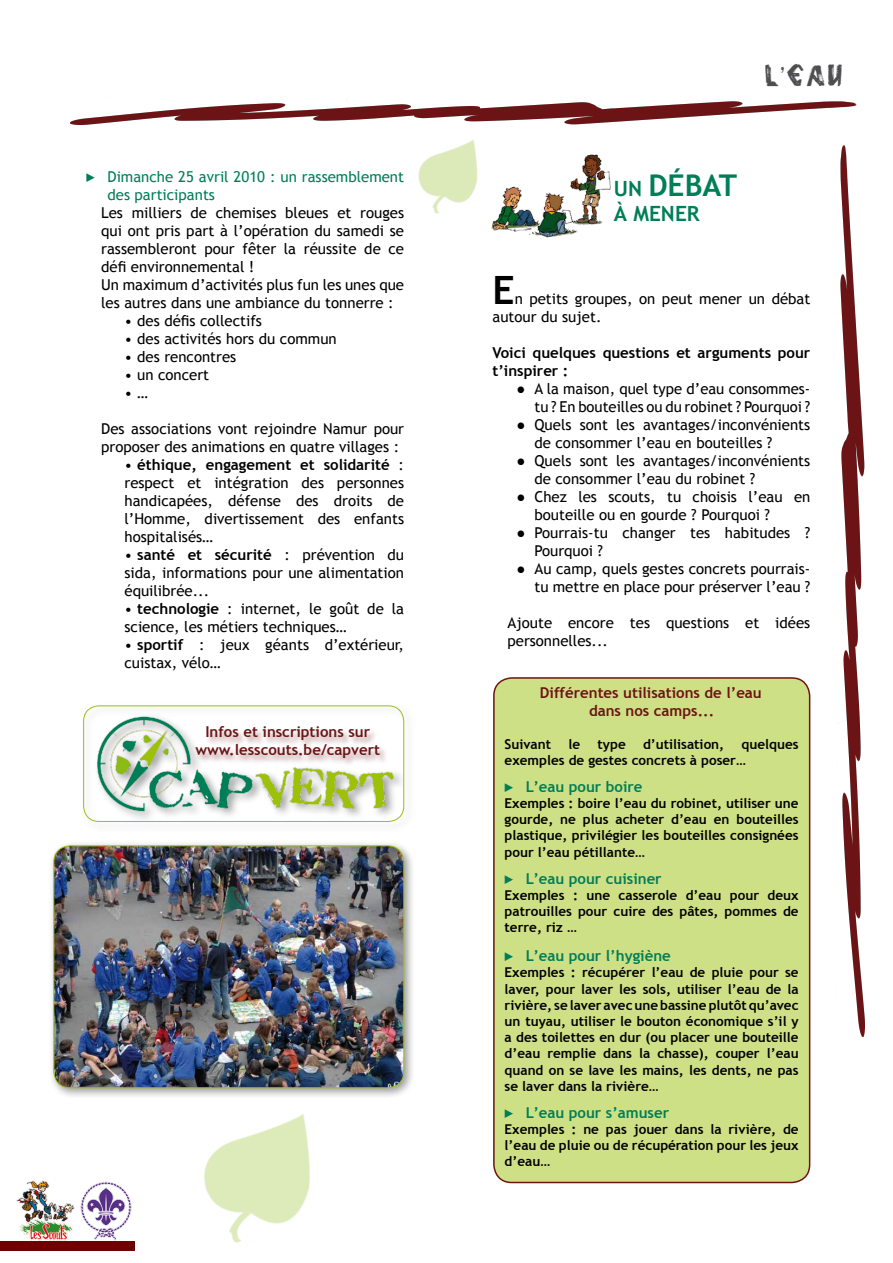
<style>
.page{position:relative;width:893px;height:1263px;background:#fff}
.page>*{position:absolute;margin:0;border:0;box-sizing:border-box;transform-origin:0 0}
.t1{font:700 39px "Trebuchet MS";color:#000}
.t2{font:700 30px "Trebuchet MS";color:#007e57}
.t3{font:27px "vtksanimal 2";color:#4e4e50}
.t4{font:700 21px "Trebuchet MS";color:#007e57}
.t5{font:15px/18px "Trebuchet MS";color:#000}
.t6{font:700 15px/18px "Trebuchet MS";color:#6c1415;text-align:center}
.t7{font:700 15px "Trebuchet MS";color:#007e57}
.t8{font:15px/18px "Trebuchet MS";color:#007e57}
.t9{font:700 15px/18px "Trebuchet MS";color:#000}
.t10{font:700 13.5px/16.2px "Trebuchet MS";color:#000;text-align:justify}
.s1{font-family:"Lucida Console"}
.s2{font-weight:700}
.s3{font-size:21px}
.s4{font-family:"Lucida Console";font-weight:400}
</style>
<div class="page">
<img style="left:204px;top:1114px;width:106px;height:129px">
<div style="left:0;top:1241px;width:135px;height:10px;background:#6e0000"></div>
<img style="left:491px;top:154px;width:120px;height:83px">
<img style="left:70px;top:99px;width:787px;height:26px">
<img style="left:418px;top:140px;width:76px;height:76px">
<img style="left:16px;top:1180px;width:59px;height:61px">
<img style="left:80px;top:1181px;width:52px;height:60px">
<img style="left:837px;top:108px;width:27px;height:928px">
<div style="left:494px;top:678px;width:316px;height:504px;background:#cee085;border-radius:18px"></div>
<div style="left:493px;top:677px;width:317px;height:506px;border:2px solid #6d1415;border-radius:18px"></div>
<div style="left:79px;top:701px;width:337px;height:133px;background:#fbfbfb"></div>
<img style="left:84px;top:706px;width:320px;height:115px">
<div style="left:83px;top:705px;width:321px;height:117px;border:1px solid #9dc10b;border-radius:15px"></div>
<div style="left:48px;top:840px;width:367px;height:259px;background:#000;opacity:.4"></div>
<img style="left:54px;top:846px;width:350px;height:242px">
<div style="left:54px;top:845px;width:350px;height:243px;border:1px solid #9dc10b;border-radius:16px"></div>
<p class="t8" style="left:107px;top:168px;width:298px;text-indent:-21px"><span class="s1">►</span> Dimanche 25 avril 2010 : un rassemblement des participants</p>
<p class="t5" style="left:101px;top:204px;width:304px">Les milliers de chemises bleues et rouges qui ont pris part à l’opération du samedi se rassembleront pour fêter la réussite de ce défi environnemental !<br>Un maximum d’activités plus fun les unes que les autres dans une ambiance du tonnerre :</p>
<p class="t5" style="left:125px;top:312px;width:139px">• des défis collectifs</p>
<p class="t5" style="left:125px;top:330px;width:214px">• des activités hors du commun</p>
<p class="t5" style="left:125px;top:348px;width:113px">• des rencontres</p>
<p class="t5" style="left:125px;top:366px;width:86px">• un concert</p>
<p class="t5" style="left:125px;top:384px;width:25px">• …</p>
<p class="t5" style="left:101px;top:420px;width:304px">Des associations vont rejoindre Namur pour proposer des animations en quatre villages :</p>
<p class="t5" style="left:125px;top:456px;width:281px;text-align:justify">• <span class="s2">éthique, engagement et solidarité</span> : respect et intégration des personnes handicapées, défense des droits de l’Homme, divertissement des enfants hospitalisés…</p>
<p class="t5" style="left:125px;top:546px;width:281px;text-align:justify">• <span class="s2">santé et sécurité</span> : prévention du sida, informations pour une alimentation équilibrée...</p>
<p class="t5" style="left:125px;top:600px;width:281px">• <span class="s2">technologie</span> : internet, le goût de la science, les métiers techniques…</p>
<p class="t5" style="left:125px;top:636px;width:281px">• <span class="s2">sportif</span> : jeux géants d’extérieur, cuistax, vélo…</p>
<p class="t6" style="left:195px;top:723px;width:186px">Infos et inscriptions sur www.lesscouts.be/capvert</p>
<h3 class="t3" style="left:764px;top:59px;width:80px">L’EAU</h3>
<h2 class="t2" style="left:614px;top:166px;width:125px"><span class="s3">UN</span> DÉBAT</h2>
<h3 class="t4" style="left:614px;top:200px;width:87px">À MENER</h3>
<h1 class="t1" style="left:492px;top:266px;width:24px">E</h1>
<p class="t5" style="left:492px;top:290px;width:319px;text-indent:22px">n petits groupes, on peut mener un débat autour du sujet.</p>
<p class="t9" style="left:492px;top:344px;width:319px">Voici quelques questions et arguments pour t’inspirer :</p>
<p class="t5" style="left:516px;top:380px;width:295px;text-align:right"><span class="s2">●</span> A la maison, quel type d’eau consommes&shy;tu ? En bouteilles ou du robinet ? Pourquoi ?</p>
<p class="t5" style="left:534px;top:416px;width:277px;text-indent:-18px"><span class="s2">●</span> Quels sont les avantages/inconvénients de consommer l’eau en bouteilles ?</p>
<p class="t5" style="left:534px;top:452px;width:277px;text-indent:-18px"><span class="s2">●</span> Quels sont les avantages/inconvénients de consommer l’eau du robinet ?</p>
<p class="t5" style="left:534px;top:488px;width:277px;text-indent:-18px"><span class="s2">●</span> Chez les scouts, tu choisis l’eau en bouteille ou en gourde ? Pourquoi ?</p>
<p class="t5" style="left:534px;top:524px;width:277px;text-indent:-18px"><span class="s2">●</span> Pourrais-tu changer tes habitudes ?<br>Pourquoi ?</p>
<p class="t5" style="left:516px;top:560px;width:295px;text-align:right"><span class="s2">●</span> Au camp, quels gestes concrets pourrais&shy;tu mettre en place pour préserver l’eau ?</p>
<p class="t5" style="left:507px;top:614px;width:304px">Ajoute encore tes questions et idées personnelles...</p>
<p class="t6" style="left:540px;top:684px;width:223px">Différentes utilisations de l’eau dans nos camps...</p>
<p class="t10" style="left:505px;top:736px;width:48px">Suivant</p>
<p class="t10" style="left:568px;top:736px;width:13px">le</p>
<p class="t10" style="left:598px;top:736px;width:30px">type</p>
<p class="t10" style="left:643px;top:736px;width:83px">d’utilisation,</p>
<p class="t10" style="left:505px;top:736px;width:296px;text-indent:237px">quelques exemples de gestes concrets à poser…</p>
<p class="t7" style="left:505px;top:777px;width:139px"><span class="s4">►</span> L’eau pour boire</p>
<p class="t10" style="left:505px;top:795px;width:296px">Exemples : boire l’eau du robinet, utiliser une gourde, ne plus acheter d’eau en bouteilles plastique, privilégier les bouteilles consignées pour l’eau pétillante…</p>
<p class="t7" style="left:505px;top:869px;width:159px"><span class="s4">►</span> L’eau pour cuisiner</p>
<p class="t10" style="left:505px;top:887px;width:296px">Exemples : une casserole d’eau pour deux patrouilles pour cuire des pâtes, pommes de terre, riz …</p>
<p class="t7" style="left:505px;top:946px;width:168px"><span class="s4">►</span> L’eau pour l’hygiène</p>
<p class="t10" style="left:505px;top:964px;width:296px">Exemples : récupérer l’eau de pluie pour se laver, pour laver les sols, utiliser l’eau de la rivière, se laver avec une bassine plutôt qu’avec un tuyau, utiliser le bouton économique s’il y a des toilettes en dur (ou placer une bouteille d’eau remplie dans la chasse), couper l’eau quand on se lave les mains, les dents, ne pas se laver dans la rivière…</p>
<p class="t7" style="left:505px;top:1103px;width:166px"><span class="s4">►</span> L’eau pour s’amuser</p>
<p class="t10" style="left:505px;top:1121px;width:296px">Exemples : ne pas jouer dans la rivière, de l’eau de pluie ou de récupération pour les jeux d’eau…</p>
</div>
